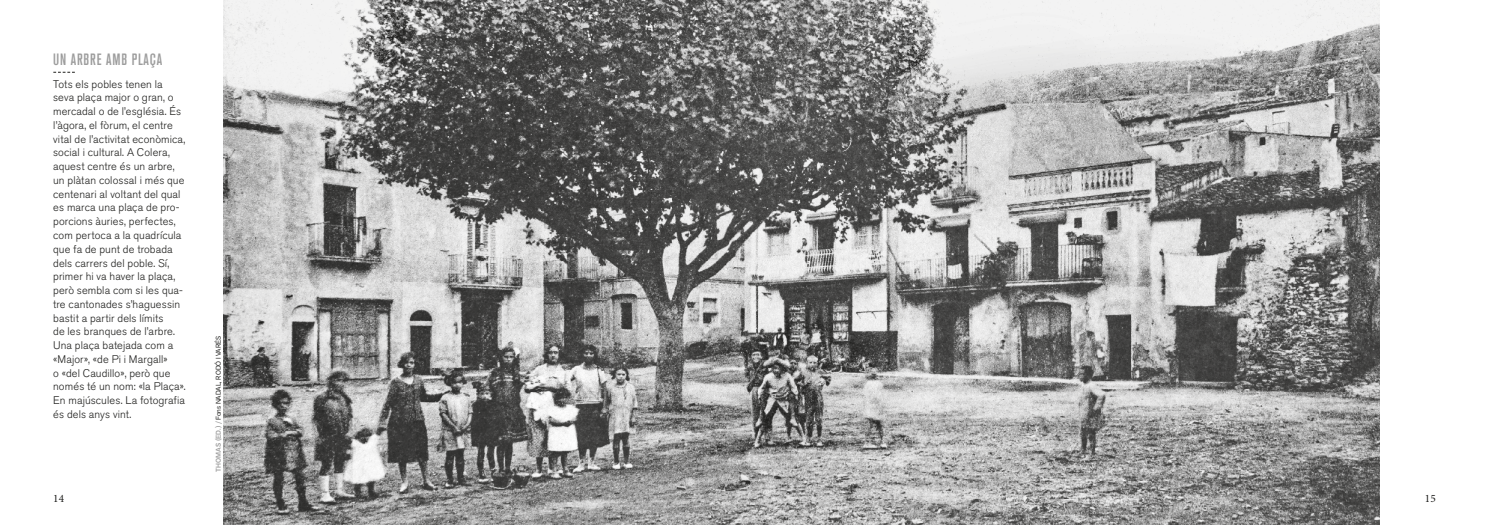
<style>
.page{position:relative;width:1489px;height:525px;background:#fff}
.page>*{position:absolute;margin:0;border:0;box-sizing:border-box;transform-origin:0 0}
.t1{font:500 condensed 16.25px "Akzidenz Grotesk BQ";letter-spacing:.05em;color:#9d9d9d}
.t2{font:11.25px "Minion Pro";color:#1d1d1b}
.t3{font:300 11px/13.8px "Akzidenz Grotesk BQ";letter-spacing:.01em;color:#1d1d1b}
.t4{font:6.88px "Akzid Grtsk Next";color:#1d1d1b}
.s1{font-weight:500;color:#9d9d9d}
</style>
<div class="page">
<img style="left:224px;top:0;width:1154px;height:524px">
<svg style="left:53px;top:72px;width:22px;height:1px"></svg>
<h1 class="t1" style="left:53px;top:50px;width:110px">UN ARBRE AMB PLAÇA</h1>
<p class="t3" style="left:53px;top:77px;width:134px">Tots els pobles tenen la seva plaça major o gran, o mercadal o de l’església. És l’àgora, el fòrum, el centre vital de l’activitat econòmica, social i cultural. A Colera, aquest centre és un arbre, un plàtan colossal i més que centenari al voltant del qual es marca una plaça de pro&shy;porcions àuries, perfectes, com pertoca a la quadrícula que fa de punt de trobada dels carrers del poble. Sí, primer hi va haver la plaça, però sembla com si les qua&shy;tre cantonades s’haguessin bastit a partir dels límits<br>de les branques de l’arbre.<br>Una plaça batejada com a «Major», «de Pi i Margall»<br>o «del Caudillo», però que només té un nom: «la Plaça».<br>En majúscules. La fotografia és dels anys vint.</p>
<p class="t4" style="left:214px;top:471px;width:137px;rotate:-90deg"><span class="s1">THOMAS (ED.) /</span> Fons NADAL, RODÓ I VARÉS</p>
<p class="t2" style="left:53px;top:491px;width:12px">14</p>
<p class="t2" style="left:1424px;top:491px;width:12px">15</p>
</div>
